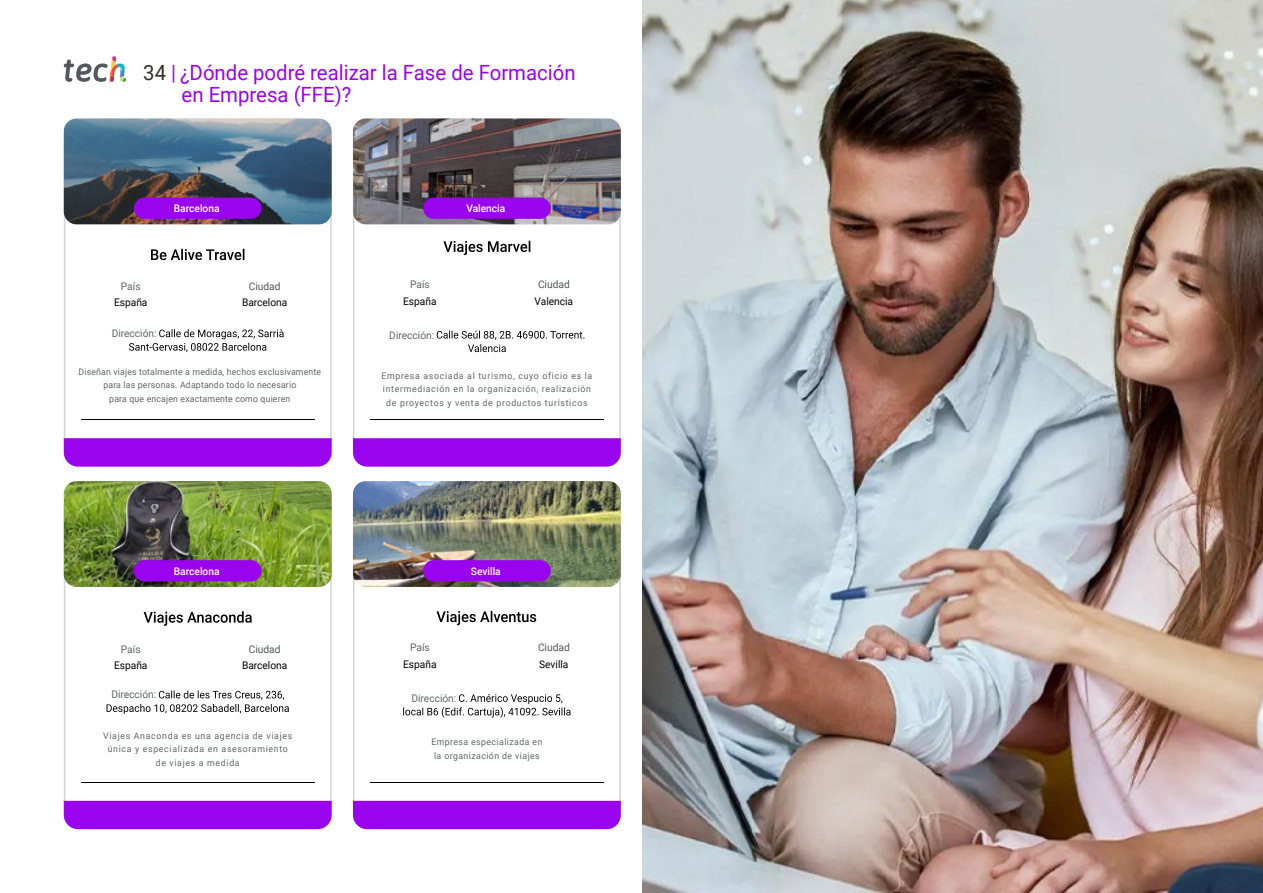
<style>
.page{position:relative;width:1263px;height:893px;background:#fff}
.page>*{position:absolute;margin:0;border:0;box-sizing:border-box;transform-origin:0 0}
.t1{font:21px/22.5px "Roboto";color:#9a03ee}
.t2{font:10.5px "Roboto";color:#000}
.t3{font:10.5px "Roboto";color:#61646a}
.t4{font:500 10.5px "Roboto";color:#fff}
.t5{font:10.5px "Roboto";color:#52555b}
.t6{font:9px/13.5px "Roboto";letter-spacing:.075em;color:#61646a;text-align:center}
.t7{font:9px/13.5px "Roboto";letter-spacing:.02em;color:#61646a;text-align:center}
.t8{font:9px/13.5px "Roboto";letter-spacing:.05em;color:#61646a;text-align:center}
.s1{color:#312e20}
</style>
<div class="page">
<img style="left:642px;top:0;width:621px;height:893px">
<svg style="left:63px;top:129px;width:269px;height:326px"></svg>
<img style="left:64px;top:118px;width:268px;height:106px">
<div style="left:134px;top:198px;width:127px;height:21px;background:#9a03ee;border-radius:11px"></div>
<svg style="left:64px;top:438px;width:268px;height:29px;background:#9c0aee"></svg>
<svg style="left:151px;top:249px;width:93px;height:11px"></svg>
<svg style="left:129px;top:329px;width:155px;height:23px"></svg>
<hr style="left:81px;top:419px;width:234px;height:1px;background:#000">
<svg style="left:63px;top:492px;width:269px;height:338px"></svg>
<img style="left:64px;top:481px;width:268px;height:106px">
<div style="left:134px;top:560px;width:127px;height:21px;background:#9a03ee;border-radius:11px"></div>
<div style="left:64px;top:801px;width:268px;height:28px;background:#9a03ee"></div>
<svg style="left:144px;top:611px;width:108px;height:15px"></svg>
<svg style="left:107px;top:690px;width:182px;height:24px"></svg>
<hr style="left:81px;top:782px;width:234px;height:1px;background:#000">
<svg style="left:352px;top:224px;width:269px;height:228px"></svg>
<img style="left:353px;top:118px;width:268px;height:106px">
<div style="left:423px;top:198px;width:128px;height:21px;background:#9a03ee;border-radius:11px"></div>
<svg style="left:353px;top:438px;width:268px;height:29px;background:#9c0aee"></svg>
<svg style="left:443px;top:241px;width:87px;height:14px"></svg>
<svg style="left:437px;top:331px;width:147px;height:21px"></svg>
<hr style="left:370px;top:419px;width:234px;height:1px;background:#000">
<svg style="left:64px;top:56px;width:62px;height:26px"></svg>
<svg style="left:352px;top:569px;width:269px;height:261px"></svg>
<img style="left:353px;top:481px;width:268px;height:106px">
<div style="left:423px;top:560px;width:128px;height:21px;background:#9a03ee;border-radius:11px"></div>
<div style="left:353px;top:801px;width:268px;height:28px;background:#9a03ee"></div>
<svg style="left:403px;top:694px;width:168px;height:24px"></svg>
<hr style="left:370px;top:782px;width:234px;height:1px;background:#000">
<svg style="left:436px;top:611px;width:100px;height:14px"></svg>
<h1 class="t1" style="left:182px;top:60px;width:395px;text-indent:-38px"><span class="s1">34</span> | ¿Dónde podré realizar la Fase de Formación en Empresa (FFE)?</h1>
<p class="t4" style="left:174px;top:201px;width:47px">Barcelona</p>
<p class="t4" style="left:466px;top:201px;width:41px">Valencia</p>
<p class="t3" style="left:121px;top:278px;width:21px">País</p>
<p class="t2" style="left:114px;top:295px;width:35px">España</p>
<p class="t5" style="left:249px;top:278px;width:33px">Ciudad</p>
<p class="t2" style="left:242px;top:295px;width:47px">Barcelona</p>
<p class="t3" style="left:410px;top:277px;width:21px">País</p>
<p class="t2" style="left:403px;top:294px;width:35px">España</p>
<p class="t5" style="left:538px;top:277px;width:33px">Ciudad</p>
<p class="t2" style="left:535px;top:294px;width:40px">Valencia</p>
<p class="t3" style="left:112px;top:326px;width:46px">Dirección:</p>
<p class="t7" style="left:79px;top:365px;width:244px">Diseñan viajes totalmente a medida, hechos exclusivamente para las personas. Adaptando todo lo necesario<br>para que encajen exactamente como quieren</p>
<p class="t3" style="left:389px;top:327px;width:46px">Dirección:</p>
<p class="t6" style="left:381px;top:369px;width:212px">Empresa asociada al turismo, cuyo oficio es la intermediación en la organización, realización de proyectos y venta de productos turísticos</p>
<p class="t4" style="left:174px;top:564px;width:47px">Barcelona</p>
<p class="t4" style="left:471px;top:564px;width:31px">Sevilla</p>
<p class="t3" style="left:121px;top:641px;width:21px">País</p>
<p class="t2" style="left:114px;top:658px;width:35px">España</p>
<p class="t5" style="left:249px;top:641px;width:33px">Ciudad</p>
<p class="t2" style="left:242px;top:658px;width:47px">Barcelona</p>
<p class="t3" style="left:410px;top:640px;width:21px">País</p>
<p class="t2" style="left:403px;top:657px;width:35px">España</p>
<p class="t5" style="left:538px;top:640px;width:33px">Ciudad</p>
<p class="t2" style="left:539px;top:657px;width:31px">Sevilla</p>
<p class="t3" style="left:111px;top:687px;width:46px">Dirección:</p>
<p class="t6" style="left:103px;top:728px;width:191px">Viajes Anaconda es una agencia de viajes única y especializada en asesoramiento de viajes a medida</p>
<p class="t3" style="left:411px;top:691px;width:46px">Dirección:</p>
<p class="t8" style="left:431px;top:735px;width:113px">Empresa especializada en la organización de viajes</p>
</div>
